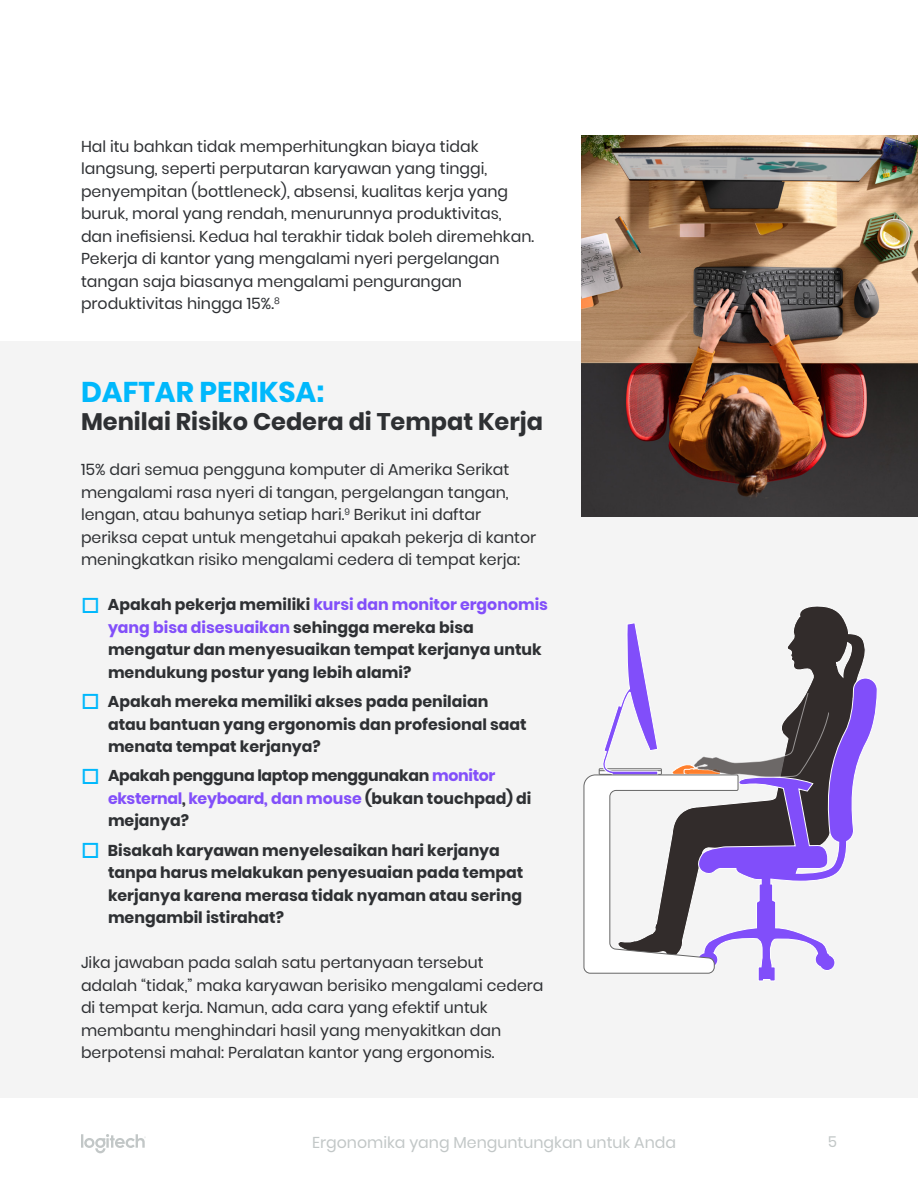
<style>
.page{position:relative;width:918px;height:1188px;background:#fff}
.page>*{position:absolute;margin:0;border:0;box-sizing:border-box;transform-origin:0 0}
.t1{font:700 28.5px "Poppins";color:#00b8fc}
.t2{font:700 24px "Poppins";color:#2e3033}
.t3{font:15.75px/22.5px "Poppins";color:#2e3033}
.t4{font:700 15.75px/22.5px "Poppins";color:#2e3033}
.t5{font:700 15.75px/22.5px "Poppins";letter-spacing:-.02em;color:#2e3033}
.t6{font:15.75px "Poppins";color:#c2c7c7}
.t7{font:15px "Poppins";color:#c2c7c7}
.s1{color:#00b8fc}
.s2{color:#824ffa}
</style>
<div class="page">
<svg style="left:81px;top:1134px;width:65px;height:19px"></svg>
<div style="left:0;top:341px;width:918px;height:756px;background:#f4f4f4"></div>
<img style="left:581px;top:135px;width:337px;height:382px">
<svg style="left:800px;top:606px;width:65px;height:71px"></svg>
<svg style="left:758px;top:677px;width:119px;height:304px"></svg>
<svg style="left:583px;top:616px;width:246px;height:358px"></svg>
<p class="t3" style="left:81px;top:135px;width:455px">Hal itu bahkan tidak memperhitungkan biaya tidak langsung, seperti perputaran karyawan yang tinggi, penyempitan (bottleneck), absensi, kualitas kerja yang buruk, moral yang rendah, menurunnya produktivitas, dan inefisiensi. Kedua hal terakhir tidak boleh diremehkan.<br>Pekerja di kantor yang mengalami nyeri pergelangan tangan saja biasanya mengalami pengurangan produktivitas hingga 15%.<sup>8</sup></p>
<p class="t1" style="left:81px;top:375px;width:245px">DAFTAR PERIKSA:</p>
<p class="t2" style="left:81px;top:408px;width:464px">Menilai Risiko Cedera di Tempat Kerja</p>
<p class="t3" style="left:81px;top:459px;width:457px">15% dari semua pengguna komputer di Amerika Serikat mengalami rasa nyeri di tangan, pergelangan tangan, lengan, atau bahunya setiap hari.<sup>9</sup> Berikut ini daftar periksa cepat untuk mengetahui apakah pekerja di kantor meningkatkan risiko mengalami cedera di tempat kerja:</p>
<p class="t4" style="left:108px;top:594px;width:442px;text-indent:-27px"><span class="s1">□</span> Apakah pekerja memiliki <span class="s2">kursi dan monitor ergonomis yang bisa disesuaikan</span> sehingga mereka bisa mengatur dan menyesuaikan tempat kerjanya untuk mendukung postur yang lebih alami?</p>
<p class="t4" style="left:108px;top:691px;width:420px;text-indent:-27px"><span class="s1">□</span> Apakah mereka memiliki akses pada penilaian atau bantuan yang ergonomis dan profesional saat menata tempat kerjanya?</p>
<p class="t5" style="left:108px;top:765px;width:425px;text-indent:-27px"><span class="s1">□</span> Apakah pengguna laptop menggunakan <span class="s2">monitor eksternal</span>, <span class="s2">keyboard, dan mouse</span> (bukan touchpad) di mejanya?</p>
<p class="t4" style="left:108px;top:839px;width:417px;text-indent:-27px"><span class="s1">□</span> Bisakah karyawan menyelesaikan hari kerjanya tanpa harus melakukan penyesuaian pada tempat kerjanya karena merasa tidak nyaman atau sering mengambil istirahat?</p>
<p class="t3" style="left:81px;top:952px;width:464px">Jika jawaban pada salah satu pertanyaan tersebut adalah “tidak,” maka karyawan berisiko mengalami cedera di tempat kerja. Namun, ada cara yang efektif untuk membantu menghindari hasil yang menyakitkan dan berpotensi mahal: Peralatan kantor yang ergonomis.</p>
<p class="t6" style="left:312px;top:1134px;width:365px">Ergonomika yang Menguntungkan untuk Anda</p>
<p class="t7" style="left:828px;top:1134px;width:11px">5</p>
</div>
